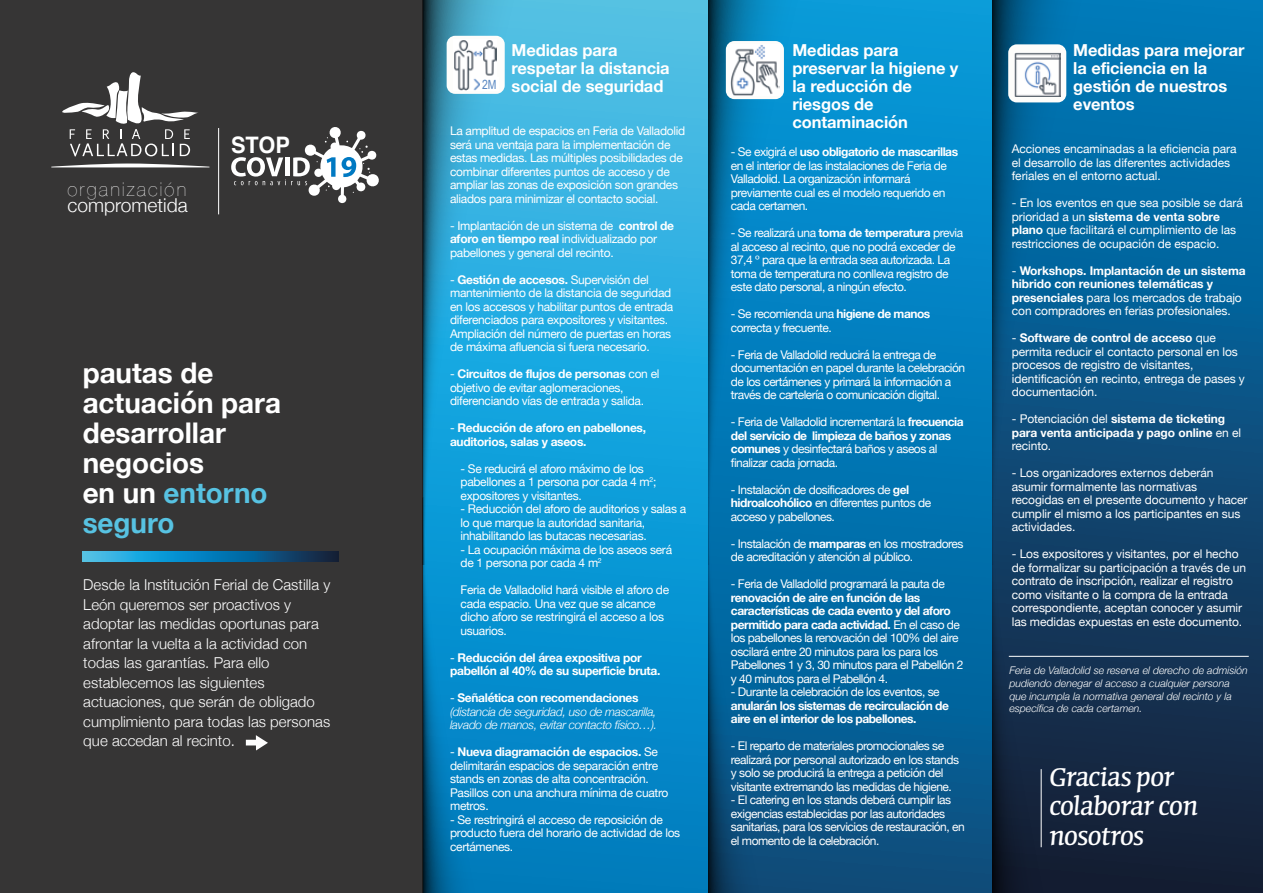
<style>
.page{position:relative;width:1263px;height:893px;background:#fff}
.page>*{position:absolute;margin:0;border:0;box-sizing:border-box;transform-origin:0 0}
.t1{font:32.85px/29.2px "Conga Brava Std";letter-spacing:-.01em;color:#fff}
.t2{font:700 28.5px/30px "Helvetica Neue";color:#fff}
.t3{font:700 22.8px "Helvetica";color:#fff;scale:.96 1}
.t4{font:200 19.2px "Helvetica Neue";letter-spacing:.115em;color:#fff}
.t5{font:300 19.2px "Helvetica Neue";color:#fff}
.t6{font:700 16.5px/18px "Helvetica Neue";letter-spacing:-.005em;color:#fff}
.t7{font:300 15px/19.5px "Helvetica Neue";color:#fff}
.t8{font:12.75px "Arial Narrow";color:#5786c1}
.t9{font:12px/13.5px "Helvetica Neue";letter-spacing:-.025em;color:#fff}
.t10{font:12px/13.5px "Helvetica Neue";letter-spacing:-.005em;color:#fff}
.t11{font:700 12px/13.5px "Helvetica Neue";letter-spacing:-.005em;color:#fff}
.t12{font:700 12px/13.5px "Helvetica Neue";letter-spacing:-.025em;color:#fff}
.t13{font:italic 300 12px/13.5px "Helvetica Neue";letter-spacing:-.025em;color:#fff}
.t14{font:italic 300 10.5px/12.6px "Helvetica Neue";color:#fff}
.s1{color:#57c2e2}
.s2{font-weight:700}
.s3{font-weight:400}
.s4{font-weight:400;font-style:normal}
.s5{font-weight:700;font-style:normal}
</style>
<div class="page">
<div style="left:991px;top:0;width:272px;height:893px;background:linear-gradient(to bottom,#0080c4,#191a30)"></div>
<svg style="left:991px;top:0;width:93px;height:565px;background:#05598b"></svg>
<svg style="left:991px;top:498px;width:55px;height:395px;background:#112f4d"></svg>
<div style="left:706px;top:0;width:285px;height:893px;background:linear-gradient(to bottom,#039de1,#055083)"></div>
<svg style="left:707px;top:0;width:93px;height:565px;background:#027ab5"></svg>
<svg style="left:707px;top:498px;width:55px;height:395px;background:#046095"></svg>
<div style="left:422px;top:0;width:285px;height:893px;background:linear-gradient(to bottom,#4ac5ec,#007cc3)"></div>
<div style="left:0;top:0;width:422px;height:893px;background:#363535"></div>
<svg style="left:422px;top:565px;width:55px;height:328px;background:#037bb5"></svg>
<svg style="left:422px;top:0;width:95px;height:565px;background:#239dcd"></svg>
<svg style="left:83px;top:551px;width:256px;height:10px;background:#1477a9"></svg>
<svg style="left:246px;top:735px;width:22px;height:15px"></svg>
<hr style="left:1041px;top:769px;width:1px;height:78px;background:#fff">
<div style="left:726px;top:41px;width:58px;height:58px;background:#fdfdfb;border-radius:9px"></div>
<img style="left:730px;top:45px;width:49px;height:51px">
<svg style="left:62px;top:72px;width:136px;height:84px"></svg>
<svg style="left:51px;top:163px;width:158px;height:4px"></svg>
<div style="left:1008px;top:44px;width:58px;height:58px;background:#fdfdfb;border-radius:9px"></div>
<img style="left:1014px;top:52px;width:46px;height:45px">
<svg style="left:231px;top:127px;width:148px;height:77px"></svg>
<hr style="left:218px;top:128px;width:1px;height:86px;background:#fff">
<div style="left:447px;top:36px;width:58px;height:58px;background:#fdfdfb;border-radius:9px"></div>
<img style="left:454px;top:40px;width:43px;height:51px">
<div style="left:480px;top:78px;width:19px;height:13px;background:#fff"></div>
<hr style="left:1009px;top:656px;width:240px;height:1px;background:#fff">
<h3 class="t4" style="left:68px;top:174px;width:120px">organización</h3>
<h3 class="t5" style="left:68px;top:190px;width:122px">comprometida</h3>
<h3 class="t3" style="left:231px;top:127px;width:63px">STOP</h3>
<h2 class="t2" style="left:83px;top:359px;width:200px">pautas de actuación para desarrollar negocios<br>en un <span class="s1">entorno seguro</span></h2>
<p class="t7" style="left:83px;top:574px;width:249px">Desde la Institución Ferial de Castilla y León queremos ser proactivos y adoptar las medidas oportunas para afrontar la vuelta a la actividad con todas las garantías. Para ello establecemos las siguientes actuaciones, que serán de obligado cumplimiento para todas las personas que accedan al recinto.</p>
<h3 class="t6" style="left:512px;top:41px;width:160px">Medidas para respetar la distancia social de seguridad</h3>
<p class="t9" style="left:450px;top:125px;width:237px">La amplitud de espacios en Feria de Valladolid será una ventaja para la implementación de estas medidas. Las múltiples posibilidades de combinar diferentes puntos de acceso y de ampliar las zonas de exposición son grandes aliados para minimizar el contacto social.</p>
<p class="t9" style="left:450px;top:219px;width:226px">- Implantación de un sistema de <span class="s2">control de aforo en tiempo real</span> individualizado por pabellones y general del recinto.</p>
<p class="t9" style="left:450px;top:273px;width:225px">- <span class="s2">Gestión de accesos.</span> Supervisión del mantenimiento de la distancia de seguridad en los accesos y habilitar puntos de entrada diferenciados para expositores y visitantes.<br>Ampliación del número de puertas en horas de máxima afluencia si fuera necesario.</p>
<p class="t9" style="left:450px;top:368px;width:211px">- <span class="s2">Circuitos de flujos de personas</span> con el objetivo de evitar aglomeraciones, diferenciando vías de entrada y salida.</p>
<p class="t12" style="left:450px;top:422px;width:198px"><span class="s3">-</span> Reducción de aforo en pabellones, auditorios, salas y aseos.</p>
<p class="t9" style="left:461px;top:462px;width:197px">- Se reducirá el aforo máximo de los pabellones a 1 persona por cada 4 m<sup>2</sup>; expositores y visitantes.</p>
<p class="t9" style="left:461px;top:503px;width:227px">- Reducción del aforo de auditorios y salas a lo que marque la autoridad sanitaria, inhabilitando las butacas necesarias.</p>
<p class="t9" style="left:461px;top:543px;width:213px">- La ocupación máxima de los aseos será de 1 persona por cada 4 m<sup>2</sup></p>
<p class="t9" style="left:461px;top:584px;width:210px">Feria de Valladolid hará visible el aforo de cada espacio. Una vez que se alcance dicho aforo se restringirá el acceso a los usuarios.</p>
<p class="t12" style="left:450px;top:651px;width:212px"><span class="s3">-</span> Reducción del área expositiva por pabellón al 40% de su superficie bruta.</p>
<p class="t13" style="left:450px;top:691px;width:209px"><span class="s4">-</span> <span class="s5">Señalética con recomendaciones </span>(distancia de seguridad, uso de mascarilla, lavado de manos, evitar contacto físico…).</p>
<p class="t9" style="left:450px;top:746px;width:220px">- <span class="s2">Nueva diagramación de espacios.</span> Se delimitarán espacios de separación entre stands en zonas de alta concentración.<br>Pasillos con una anchura mínima de cuatro metros.</p>
<p class="t9" style="left:450px;top:813px;width:232px">- Se restringirá el acceso de reposición de producto fuera del horario de actividad de los certámenes.</p>
<p class="t8" style="left:482px;top:75px;width:16px">2M</p>
<h3 class="t6" style="left:792px;top:41px;width:167px">Medidas para preservar la higiene y la reducción de riesgos de contaminación</h3>
<p class="t9" style="left:731px;top:146px;width:229px">- Se exigirá el <span class="s2">uso obligatorio de mascarillas </span>en el interior de las instalaciones de Feria de Valladolid. La organización informará previamente cual es el modelo requerido en cada certamen.</p>
<p class="t9" style="left:731px;top:227px;width:234px">- Se realizará una <span class="s2">toma de temperatura</span> previa al acceso al recinto, que no podrá exceder de 37,4 º para que la entrada sea autorizada. La toma de temperatura no conlleva registro de este dato personal, a ningún efecto.</p>
<p class="t9" style="left:731px;top:308px;width:201px">- Se recomienda una <span class="s2">higiene de manos </span>correcta y frecuente.</p>
<p class="t9" style="left:731px;top:348px;width:236px">- Feria de Valladolid reducirá la entrega de documentación en papel durante la celebración de los certámenes y primará la información a través de cartelería o comunicación digital.</p>
<p class="t9" style="left:731px;top:416px;width:234px">- Feria de Valladolid incrementará la <span class="s2">frecuencia del servicio de limpieza de baños y zonas comunes</span> y desinfectará baños y aseos al finalizar cada jornada.</p>
<p class="t9" style="left:731px;top:483px;width:202px">- Instalación de dosificadores de <span class="s2">gel hidroalcohólico</span> en diferentes puntos de acceso y pabellones.</p>
<p class="t9" style="left:731px;top:537px;width:234px">- Instalación de <span class="s2">mamparas</span> en los mostradores de acreditación y atención al público.</p>
<p class="t9" style="left:731px;top:578px;width:216px">- Feria de Valladolid programará la pauta de</p>
<p class="t9" style="left:731px;top:591px;width:234px"><span class="s2">renovación de aire en función de las características de cada evento y del aforo permitido para cada actividad.</span> En el caso de los pabellones la renovación del 100% del aire oscilará entre 20 minutos para los para los Pabellones 1 y 3, 30 minutos para el Pabellón 2 y 40 minutos para el Pabellón 4.</p>
<p class="t9" style="left:731px;top:686px;width:210px">- Durante la celebración de los eventos, se</p>
<p class="t12" style="left:731px;top:699px;width:220px">anularán los sistemas de recirculación de aire en el interior de los pabellones.</p>
<p class="t9" style="left:731px;top:740px;width:230px">- El reparto de materiales promocionales se realizará por personal autorizado en los stands y solo se producirá la entrega a petición del visitante extremando las medidas de higiene.</p>
<p class="t9" style="left:731px;top:794px;width:235px">- El catering en los stands deberá cumplir las exigencias establecidas por las autoridades sanitarias, para los servicios de restauración, en el momento de la celebración.</p>
<h3 class="t6" style="left:1073px;top:41px;width:173px">Medidas para mejorar la eficiencia en la gestión de nuestros eventos</h3>
<p class="t10" style="left:1012px;top:143px;width:226px">Acciones encaminadas a la eficiencia para el desarrollo de las diferentes actividades feriales en el entorno actual.</p>
<p class="t10" style="left:1012px;top:197px;width:233px">- En los eventos en que sea posible se dará prioridad a un <span class="s2">sistema de venta sobre plano</span> que facilitará el cumplimiento de las restricciones de ocupación de espacio.</p>
<p class="t11" style="left:1012px;top:264px;width:235px"><span class="s3">-</span> Workshops. Implantación de un sistema hibrido con reuniones telemáticas y presenciales <span class="s3">para los mercados de trabajo con compradores en ferias profesionales.</span></p>
<p class="t10" style="left:1012px;top:332px;width:235px">- <span class="s2">Software de control de acceso</span> que permita reducir el contacto personal en los procesos de registro de visitantes, identificación en recinto, entrega de pases y documentación.</p>
<p class="t11" style="left:1012px;top:413px;width:231px"><span class="s3">- Potenciación del</span> sistema de ticketing para venta anticipada y pago online <span class="s3">en el recinto.</span></p>
<p class="t10" style="left:1012px;top:467px;width:237px">- Los organizadores externos deberán asumir formalmente las normativas recogidas en el presente documento y hacer cumplir el mismo a los participantes en sus actividades.</p>
<p class="t10" style="left:1012px;top:548px;width:236px">- Los expositores y visitantes, por el hecho de formalizar su participación a través de un contrato de inscripción, realizar el registro como visitante o la compra de la entrada correspondiente, aceptan conocer y asumir las medidas expuestas en este documento.</p>
<p class="t14" style="left:1009px;top:664px;width:240px">Feria de Valladolid se reserva el derecho de admisión pudiendo denegar el acceso a cualquier persona que incumpla la normativa general del recinto y la específica de cada certamen.</p>
<h1 class="t1" style="left:1049px;top:763px;width:150px">Gracias por colaborar con nosotros</h1>
</div>
